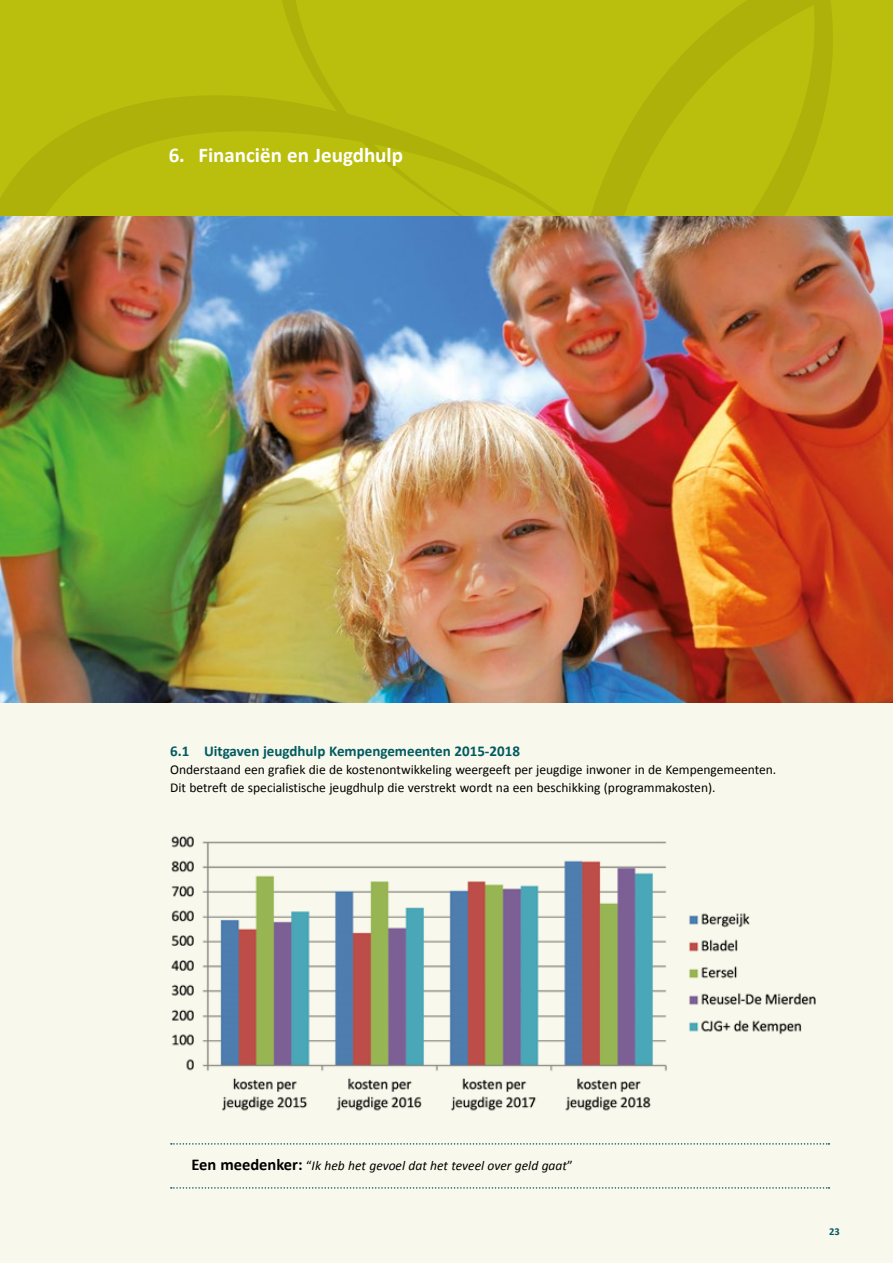
<style>
.page{position:relative;width:893px;height:1263px;background:#fff}
.page>*{position:absolute;margin:0;border:0;box-sizing:border-box;transform-origin:0 0}
.t1{font:700 21px "Calibri";color:#fff}
.t2{font:700 15px "Calibri";color:#005b60}
.t3{font:13.5px/18px "Calibri";color:#000}
.t4{font:italic 13.5px "Calibri";color:#000}
.t5{font:700 10.5px "Calibri";color:#005b60}
.s1{font-weight:700;font-style:normal;font-size:16.5px}
.s2{font-style:normal}
</style>
<div class="page">
<div style="left:0;top:216px;width:893px;height:1047px;background:#f9f8ec"></div>
<svg style="left:0;top:0;width:893px;height:216px;background:#b7bb0b"></svg>
<img style="left:171px;top:836px;width:645px;height:275px">
<svg style="left:171px;top:1143px;width:658px;height:1px"></svg>
<svg style="left:171px;top:1187px;width:658px;height:2px"></svg>
<img style="left:0;top:216px;width:893px;height:486px">
<h1 class="t1" style="left:169px;top:142px;width:236px">6. Financiën en Jeugdhulp</h1>
<p class="t2" style="left:170px;top:741px;width:351px">6.1 Uitgaven jeugdhulp Kempengemeenten 2015-2018</p>
<p class="t3" style="left:170px;top:761px;width:608px">Onderstaand een grafiek die de kostenontwikkeling weergeeft per jeugdige inwoner in de Kempengemeenten.<br>Dit betreft de specialistische jeugdhulp die verstrekt wordt na een beschikking (programmakosten).</p>
<p class="t4" style="left:191px;top:1156px;width:383px"><span class="s1">Een meedenker:</span> <span class="s2">“</span>Ik heb het gevoel dat het teveel over geld gaat<span class="s2">”</span></p>
<p class="t5" style="left:829px;top:1225px;width:12px">23</p>
</div>
